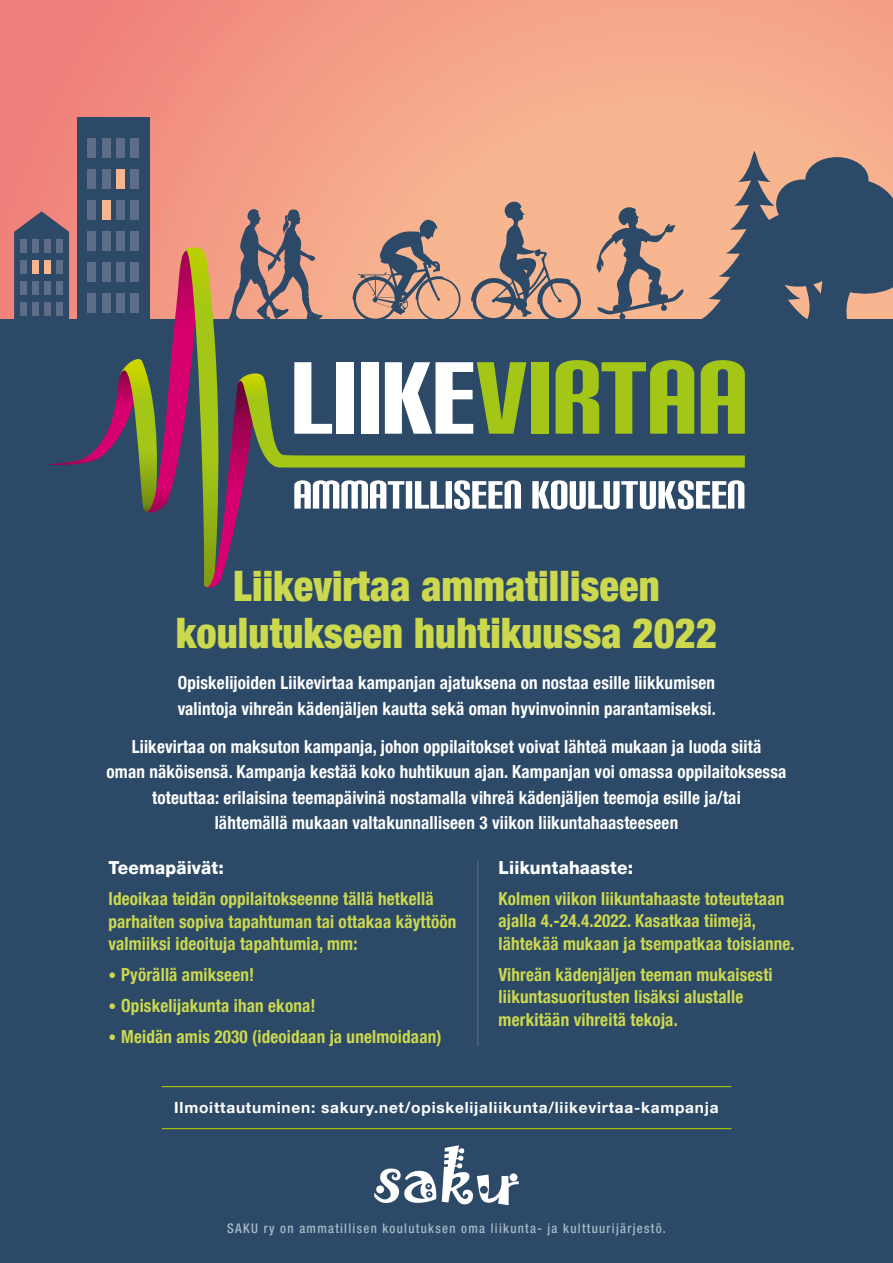
<style>
.page{position:relative;width:893px;height:1263px;background:#fff}
.page>*{position:absolute;margin:0;border:0;box-sizing:border-box;transform-origin:0 0}
.t1{font:900 condensed 42px/46.5px "Helvetica Neue LT Com";letter-spacing:.005em;color:#ccd84e;text-align:center;scale:.96 1}
.t2{font:700 condensed 18px/25.5px "Helvetica Neue LT Com";letter-spacing:.01em;color:#fff;scale:.95 1}
.t3{font:700 condensed 18px/22.5px "Helvetica Neue LT Com";letter-spacing:.01em;color:#ccd84e;scale:.95 1}
.t4{font:800 18px "Helvetica Neue LT Com";letter-spacing:.01em;color:#fff;scale:.95 1}
.t5{font:700 15.45px "Helvetica Neue LT Com";letter-spacing:.05em;color:#fff}
.t6{font:500 condensed 13.35px "Helvetica Neue LT Com";letter-spacing:.1em;color:#a6b9c5;scale:.96 1}
.s1{font-family:"Frutiger LT Std";font-weight:300;font-size:16.5px}
</style>
<div class="page">
<svg style="left:0;top:0;width:893px;height:320px;background:#f39e86"></svg>
<div style="left:0;top:320px;width:893px;height:943px;background:#2c4a68"></div>
<div style="left:77px;top:117px;width:73px;height:217px;background:#2c4a68"></div>
<div style="left:88px;top:138px;width:8px;height:20px;background:#5d6d88"></div>
<div style="left:102px;top:138px;width:8px;height:20px;background:#5d6d88"></div>
<div style="left:116px;top:138px;width:9px;height:20px;background:#5d6d88"></div>
<div style="left:130px;top:138px;width:9px;height:20px;background:#5d6d88"></div>
<svg style="left:14px;top:151px;width:879px;height:437px"></svg>
<hr style="left:162px;top:1128px;width:569px;height:1px;background:#bccf00">
<hr style="left:162px;top:1086px;width:569px;height:1px;background:#bccf00">
<hr style="left:477px;top:861px;width:1px;height:185px;background:#5b6c88">
<svg style="left:442px;top:1145px;width:77px;height:60px"></svg>
<div style="left:509px;top:1173px;width:8px;height:8px;background:#fff;border-radius:50%"></div>
<svg style="left:374px;top:1168px;width:62px;height:35px"></svg>
<h1 class="t1" style="left:176px;top:563px;width:565px">Liikevirtaa ammatilliseen koulutukseen huhtikuussa 2022</h1>
<p class="t2" style="left:178px;top:670px;width:568px">Opiskelijoiden Liikevirtaa kampanjan ajatuksena on nostaa esille liikkumisen valintoja vihreän kädenjäljen kautta sekä oman hyvinvoinnin parantamiseksi.</p>
<p class="t2" style="left:107px;top:734px;width:717px;text-align:center">Liikevirtaa on maksuton kampanja, johon oppilaitokset voivat lähteä mukaan ja luoda siitä<br>oman näköisensä. Kampanja kestää koko huhtikuun ajan. Kampanjan voi omassa oppilaitoksessa toteuttaa: erilaisina teemapäivinä nostamalla vihreä kädenjäljen teemoja esille ja/tai<br>lähtemällä mukaan valtakunnalliseen 3 viikon liikuntahaasteeseen</p>
<p class="t4" style="left:109px;top:857px;width:123px">Teemapäivät:</p>
<p class="t3" style="left:109px;top:887px;width:368px">Ideoikaa teidän oppilaitokseenne tällä hetkellä parhaiten sopiva tapahtuman tai ottakaa käyttöön valmiiksi ideoituja tapahtumia, mm:</p>
<p class="t3" style="left:109px;top:963px;width:155px"><span class="s1">•</span> Pyörällä amikseen!</p>
<p class="t3" style="left:109px;top:994px;width:219px"><span class="s1">•</span> Opiskelijakunta ihan ekona!</p>
<p class="t3" style="left:109px;top:1025px;width:352px"><span class="s1">•</span> Meidän amis 2030 (ideoidaan ja unelmoidaan)</p>
<p class="t4" style="left:499px;top:857px;width:143px">Liikuntahaaste:</p>
<p class="t3" style="left:499px;top:887px;width:313px">Kolmen viikon liikuntahaaste toteutetaan ajalla 4.-24.4.2022. Kasatkaa tiimejä, lähtekää mukaan ja tsempatkaa toisianne.</p>
<p class="t3" style="left:499px;top:963px;width:290px">Vihreän kädenjäljen teeman mukaisesti liikuntasuoritusten lisäksi alustalle merkitään vihreitä tekoja.</p>
<p class="t5" style="left:174px;top:1098px;width:546px">Ilmoittautuminen: sakury.net/opiskelijaliikunta/liikevirtaa-kampanja</p>
<p class="t6" style="left:227px;top:1220px;width:458px">SAKU ry on ammatillisen koulutuksen oma liikunta- ja kulttuurijärjestö.</p>
</div>
